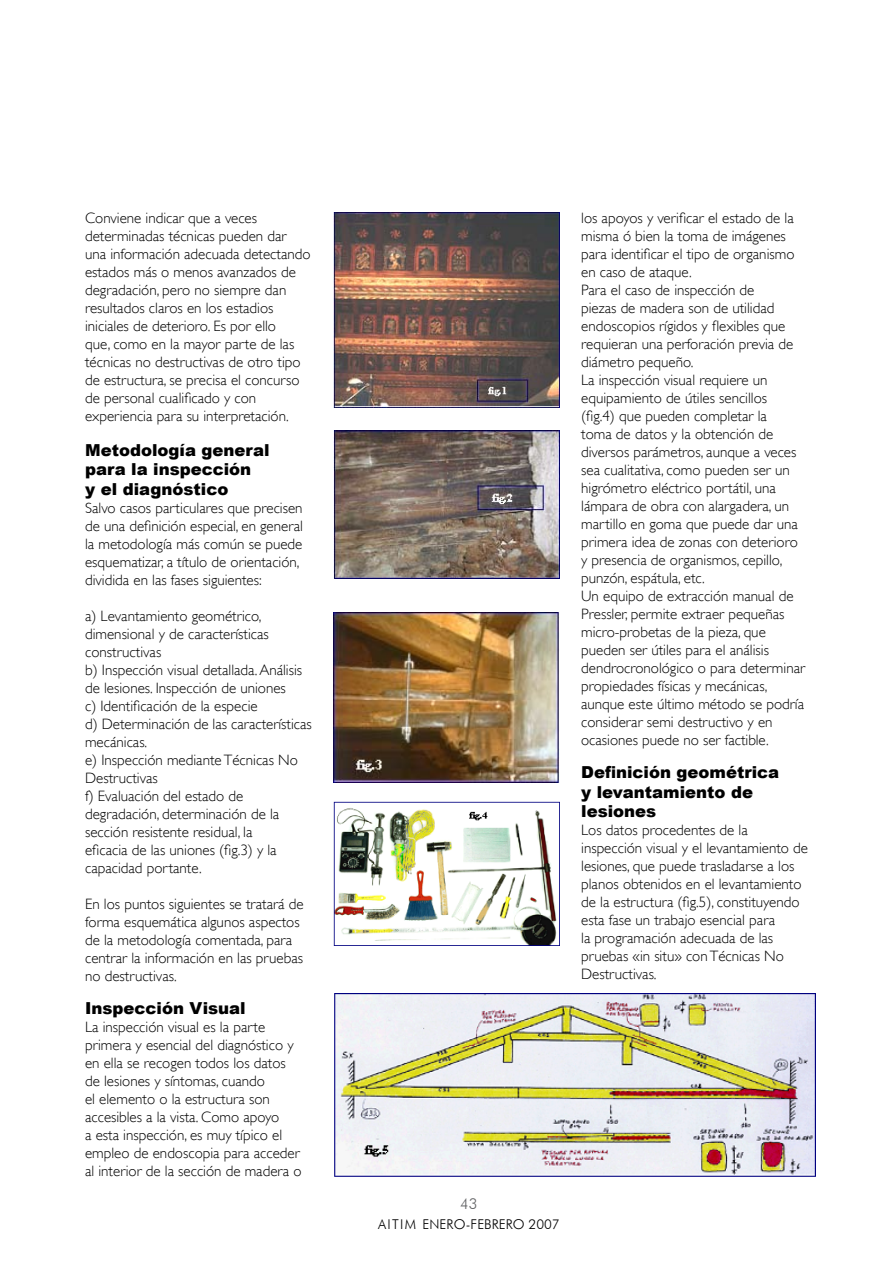
<style>
.page{position:relative;width:893px;height:1263px;background:#fff}
.page>*{position:absolute;margin:0;border:0;box-sizing:border-box;transform-origin:0 0}
.t1{font:900 16.5px/19.5px "Arial";color:#000}
.t2{font:300 15px/18px "Gill Sans";color:#000}
.t3{font:300 15px "Futura BT";color:#636466}
.t4{font:300 13.5px "Futura BT";color:#000}
</style>
<div class="page">
<img style="left:333px;top:213px;width:227px;height:195px">
<img style="left:333px;top:431px;width:227px;height:147px">
<img style="left:333px;top:612px;width:227px;height:170px">
<img style="left:333px;top:802px;width:227px;height:144px">
<img style="left:334px;top:993px;width:482px;height:184px">
<p class="t2" style="left:85px;top:209px;width:227px">Conviene indicar que a veces determinadas técnicas pueden dar una información adecuada detectando estados más o menos avanzados de degradación, pero no siempre dan resultados claros en los estadios iniciales de deterioro. Es por ello<br>que, como en la mayor parte de las técnicas no destructivas de otro tipo de estructura, se precisa el concurso de personal cualificado y con experiencia para su interpretación.</p>
<p class="t1" style="left:85px;top:440px;width:186px">Metodología general para la inspección<br>y el diagnóstico</p>
<p class="t2" style="left:85px;top:498px;width:219px">Salvo casos particulares que precisen de una definición especial, en general la metodología más común se puede esquematizar, a título de orientación, dividida en las fases siguientes:</p>
<p class="t2" style="left:85px;top:606px;width:228px">a) Levantamiento geométrico, dimensional y de características constructivas<br>b) Inspección visual detallada. Análisis de lesiones. Inspección de uniones<br>c) Identificación de la especie<br>d) Determinación de las características mecánicas.<br>e) Inspección mediante Técnicas No<br>Destructivas<br>f) Evaluación del estado de degradación, determinación de la sección resistente residual, la<br>eficacia de las uniones (fig.3) y la capacidad portante.</p>
<p class="t2" style="left:85px;top:894px;width:220px">En los puntos siguientes se tratará de forma esquemática algunos aspectos de la metodología comentada, para centrar la información en las pruebas no destructivas.</p>
<p class="t1" style="left:85px;top:998px;width:162px">Inspección Visual</p>
<p class="t2" style="left:85px;top:1017px;width:218px">La inspección visual es la parte primera y esencial del diagnóstico y en ella se recogen todos los datos de lesiones y síntomas, cuando<br>el elemento o la estructura son accesibles a la vista. Como apoyo<br>a esta inspección, es muy típico el empleo de endoscopia para acceder al interior de la sección de madera o</p>
<p class="t2" style="left:581px;top:209px;width:225px">los apoyos y verificar el estado de la misma ó bien la toma de imágenes para identificar el tipo de organismo en caso de ataque.<br>Para el caso de inspección de<br>piezas de madera son de utilidad endoscopios rígidos y flexibles que requieran una perforación previa de diámetro pequeño.<br>La inspección visual requiere un equipamiento de útiles sencillos<br>(fig.4) que pueden completar la<br>toma de datos y la obtención de diversos parámetros, aunque a veces sea cualitativa, como pueden ser un higrómetro eléctrico portátil, una lámpara de obra con alargadera, un martillo en goma que puede dar una primera idea de zonas con deterioro y presencia de organismos, cepillo, punzón, espátula, etc.<br>Un equipo de extracción manual de<br>Pressler, permite extraer pequeñas micro-probetas de la pieza, que pueden ser útiles para el análisis dendrocronológico o para determinar propiedades físicas y mecánicas, aunque este último método se podría considerar semi destructivo y en ocasiones puede no ser factible.</p>
<p class="t1" style="left:581px;top:763px;width:200px">Definición geométrica y levantamiento de lesiones</p>
<p class="t2" style="left:581px;top:821px;width:228px">Los datos procedentes de la inspección visual y el levantamiento de lesiones, que puede trasladarse a los planos obtenidos en el levantamiento de la estructura (fig.5), constituyendo esta fase un trabajo esencial para<br>la programación adecuada de las pruebas «in situ» con Técnicas No Destructivas.</p>
<p class="t3" style="left:460px;top:1194px;width:19px">43</p>
<p class="t4" style="left:378px;top:1216px;width:54px">aitim ENERO</p>
<p class="t4" style="left:466px;top:1216px;width:35px">-FEBRERO</p>
<p class="t4" style="left:529px;top:1216px;width:33px">2007</p>
</div>
